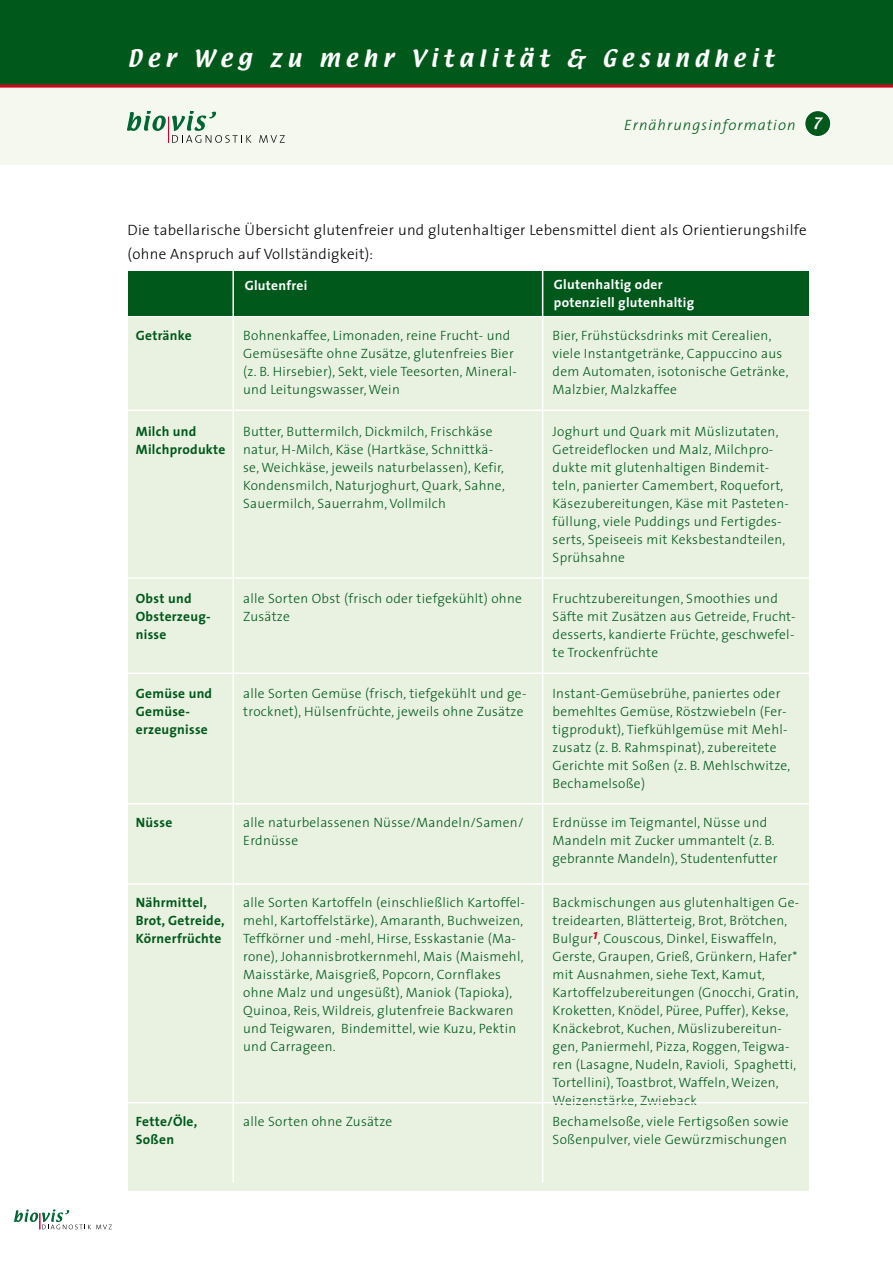
<style>
.page{position:relative;width:893px;height:1263px;background:#fff}
.page>*{position:absolute;margin:0;border:0;box-sizing:border-box;transform-origin:0 0}
.t1{font:21px "Textile";letter-spacing:.26em;color:#fff}
.t2{font:300 15px/24px "The Sans";letter-spacing:.02em;color:#000}
.t3{font:italic 300 15px "The Sans";letter-spacing:.07em;color:#00591b}
.t4{font:300 13.5px/18px "The Sans";letter-spacing:.02em;color:#00591b}
.t5{font:700 13.5px/18px "The Sans";letter-spacing:.02em;color:#00591b}
.t6{font:700 13.5px/18px "The Sans";letter-spacing:.02em;color:#fff}
.s1{font-family:"Textile";font-weight:400;font-style:normal;font-size:13.65px;color:#fff}
</style>
<div class="page">
<div style="left:128px;top:271px;width:681px;height:45px;background:#00591b"></div>
<div style="left:128px;top:317px;width:681px;height:874px;background:#e9f1e1"></div>
<hr style="left:542px;top:268px;width:1px;height:914px;background:#fff">
<hr style="left:232px;top:268px;width:2px;height:914px;background:#fff">
<hr style="left:118px;top:409px;width:722px;height:2px;background:#fff">
<hr style="left:118px;top:577px;width:722px;height:2px;background:#fff">
<hr style="left:99px;top:672px;width:722px;height:2px;background:#fff">
<hr style="left:99px;top:883px;width:722px;height:2px;background:#fff">
<hr style="left:85px;top:1102px;width:722px;height:1px;background:#fff">
<hr style="left:99px;top:803px;width:722px;height:1px;background:#fff">
<svg style="left:14px;top:1209px;width:98px;height:20px"></svg>
<div style="left:0;top:88px;width:893px;height:76px;background:#f4f8ef"></div>
<div style="left:805px;top:111px;width:26px;height:26px;background:#00591b;border-radius:50%"></div>
<div style="left:804px;top:110px;width:27px;height:27px;border:1px solid #fff;border-radius:50%"></div>
<div style="left:0;top:0;width:893px;height:85px;background:#00591b"></div>
<svg style="left:259px;top:135px;width:26px;height:8px"></svg>
<svg style="left:128px;top:112px;width:123px;height:31px"></svg>
<hr style="left:0;top:85px;width:893px;height:3px;background:#cd071e">
<h1 class="t1" style="left:128px;top:43px;width:648px">Der Weg zu mehr Vitalität &amp; Gesundheit</h1>
<p class="t3" style="left:624px;top:113px;width:199px">Ernährungsinformation <span class="s1">7</span></p>
<p class="t2" style="left:128px;top:217px;width:680px">Die tabellarische Übersicht glutenfreier und glutenhaltiger Lebensmittel dient als Orientierungshilfe (ohne Anspruch auf Vollständigkeit):</p>
<p class="t6" style="left:245px;top:276px;width:64px">Glutenfrei</p>
<p class="t6" style="left:554px;top:275px;width:142px">Glutenhaltig oder potenziell glutenhaltig</p>
<p class="t5" style="left:136px;top:326px;width:58px">Getränke</p>
<p class="t4" style="left:243px;top:326px;width:275px">Bohnenkaffee, Limonaden, reine Frucht- und Gemüsesäfte ohne Zusätze, glutenfreies Bier (z. B. Hirsebier), Sekt, viele Teesorten, Mineral&shy;und Leitungswasser, Wein</p>
<p class="t4" style="left:553px;top:326px;width:237px">Bier, Frühstücksdrinks mit Cerealien, viele Instantgetränke, Cappuccino aus dem Automaten, isotonische Getränke, Malzbier, Malzkaffee</p>
<p class="t5" style="left:136px;top:422px;width:91px">Milch und<br>Milchprodukte</p>
<p class="t4" style="left:243px;top:422px;width:263px">Butter, Buttermilch, Dickmilch, Frischkäse natur, H-Milch, Käse (Hartkäse, Schnittkä&shy;se, Weichkäse, jeweils naturbelassen), Kefir, Kondensmilch, Naturjoghurt, Quark, Sahne, Sauermilch, Sauerrahm, Vollmilch</p>
<p class="t4" style="left:553px;top:422px;width:238px">Joghurt und Quark mit Müslizutaten, Getreideflocken und Malz, Milchpro&shy;dukte mit glutenhaltigen Bindemit&shy;teln, panierter Camembert, Roquefort, Käsezubereitungen, Käse mit Pasteten&shy;füllung, viele Puddings und Fertigdes&shy;serts, Speiseeis mit Keksbestandteilen, Sprühsahne</p>
<p class="t5" style="left:136px;top:589px;width:76px">Obst und<br>Obsterzeug&shy;nisse</p>
<p class="t4" style="left:243px;top:589px;width:280px">alle Sorten Obst (frisch oder tiefgekühlt) ohne<br>Zusätze</p>
<p class="t4" style="left:553px;top:589px;width:245px">Fruchtzubereitungen, Smoothies und Säfte mit Zusätzen aus Getreide, Frucht&shy;desserts, kandierte Früchte, geschwefel&shy;te Trockenfrüchte</p>
<p class="t5" style="left:136px;top:684px;width:78px">Gemüse und<br>Gemüse&shy;erzeugnisse</p>
<p class="t4" style="left:243px;top:684px;width:285px">alle Sorten Gemüse (frisch, tiefgekühlt und ge&shy;trocknet), Hülsenfrüchte, jeweils ohne Zusätze</p>
<p class="t4" style="left:553px;top:684px;width:239px">Instant-Gemüsebrühe, paniertes oder bemehltes Gemüse, Röstzwiebeln (Fer&shy;tigprodukt), Tiefkühlgemüse mit Mehl&shy;zusatz (z. B. Rahmspinat), zubereitete Gerichte mit Soßen (z. B. Mehlschwitze, Bechamelsoße)</p>
<p class="t5" style="left:136px;top:813px;width:38px">Nüsse</p>
<p class="t4" style="left:243px;top:813px;width:282px">alle naturbelassenen Nüsse/Mandeln/Samen/<br>Erdnüsse</p>
<p class="t4" style="left:553px;top:813px;width:226px">Erdnüsse im Teigmantel, Nüsse und<br>Mandeln mit Zucker ummantelt (z. B. gebrannte Mandeln), Studentenfutter</p>
<p class="t5" style="left:136px;top:893px;width:90px">Nährmittel,<br>Brot, Getreide,<br>Körnerfrüchte</p>
<p class="t4" style="left:243px;top:893px;width:283px">alle Sorten Kartoffeln (einschließlich Kartoffel&shy;mehl, Kartoffelstärke), Amaranth, Buchweizen, Teffkörner und -mehl, Hirse, Esskastanie (Ma&shy;rone), Johannisbrotkernmehl, Mais (Maismehl, Maisstärke, Maisgrieß, Popcorn, Cornflakes ohne Malz und ungesüßt), Maniok (Tapioka), Quinoa, Reis, Wildreis, glutenfreie Backwaren und Teigwaren, Bindemittel, wie Kuzu, Pektin und Carrageen.</p>
<p class="t4" style="left:553px;top:893px;width:248px">Backmischungen aus glutenhaltigen Ge&shy;treidearten, Blätterteig, Brot, Brötchen, Bulgur<sup>1</sup>, Couscous, Dinkel, Eiswaffeln, Gerste, Graupen, Grieß, Grünkern, Hafer* mit Ausnahmen, siehe Text, Kamut, Kartoffelzubereitungen (Gnocchi, Gratin, Kroketten, Knödel, Püree, Puffer), Kekse, Knäckebrot, Kuchen, Müslizubereitun&shy;gen, Paniermehl, Pizza, Roggen, Teigwa&shy;ren (Lasagne, Nudeln, Ravioli, Spaghetti, Tortellini), Toastbrot, Waffeln, Weizen, Weizenstärke, Zwieback</p>
<p class="t5" style="left:136px;top:1112px;width:63px">Fette/Öle,</p>
<p class="t4" style="left:243px;top:1112px;width:151px">alle Sorten ohne Zusätze</p>
<p class="t5" style="left:136px;top:1130px;width:40px">Soßen</p>
<p class="t4" style="left:553px;top:1112px;width:237px">Bechamelsoße, viele Fertigsoßen sowie<br>Soßenpulver, viele Gewürzmischungen</p>
</div>
